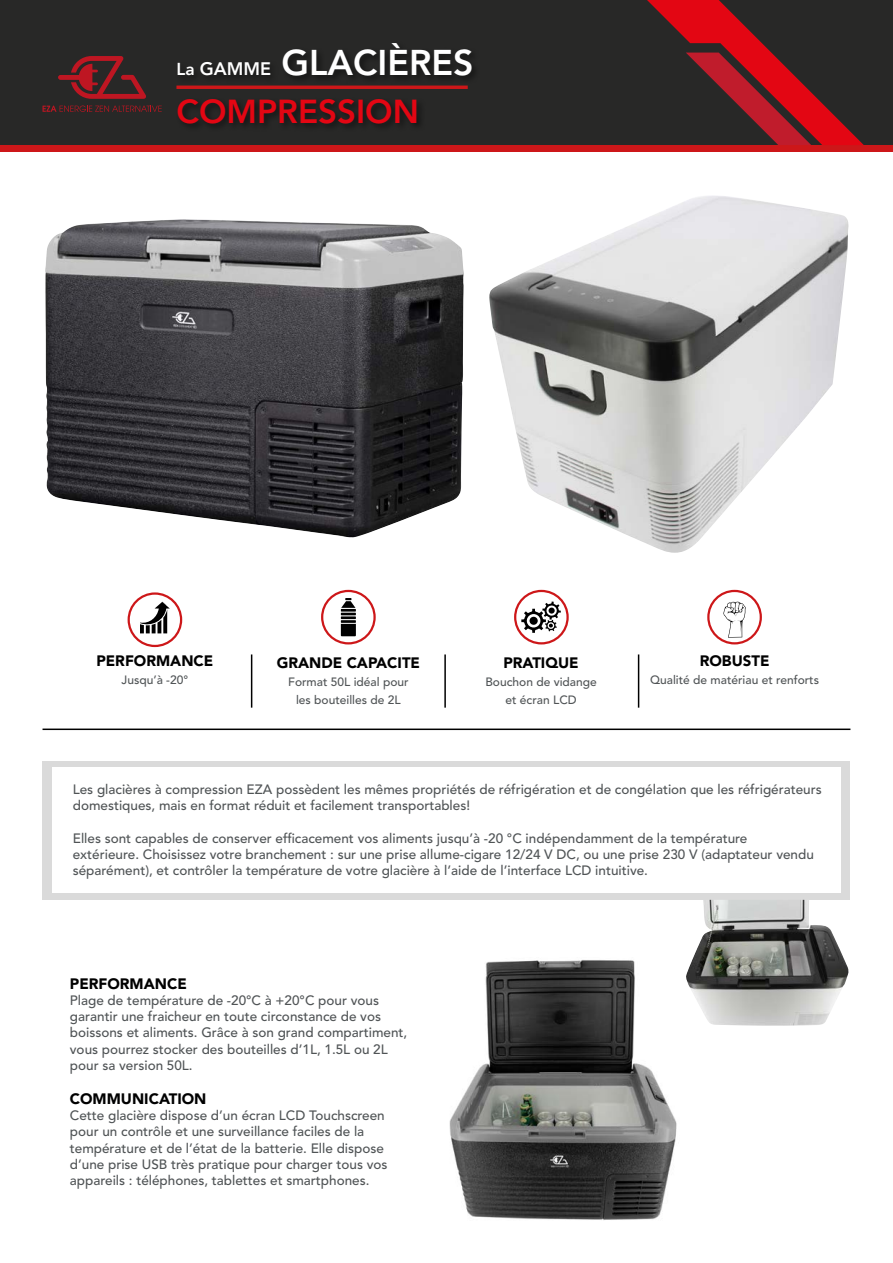
<style>
.page{position:relative;width:893px;height:1263px;background:#fff}
.page>*{position:absolute;margin:0;border:0;box-sizing:border-box;transform-origin:0 0}
.t1{font:800 35.55px "Avenir LT Std";color:#fff}
.t2{font:800 33px "Avenir LT Std";color:#e30613}
.t3{font:900 15px "Avenir LT Std";color:#000}
.t4{font:500 13.5px/16.2px "Avenir LT Std";color:#505456}
.t5{font:500 12px/18px "Avenir LT Std";color:#505456;text-align:center}
.s1{font-size:17.25px}
.s2{font-size:18px}
</style>
<div class="page">
<div style="left:43px;top:761px;width:807px;height:138px;background:#dadada"></div>
<div style="left:52px;top:767px;width:789px;height:126px;background:#fff"></div>
<div style="left:0;top:0;width:893px;height:152px;background:#282827"></div>
<div style="left:0;top:145px;width:893px;height:7px;background:#cd1719"></div>
<div style="left:128px;top:592px;width:54px;height:55px;border:2px solid #cd1719;border-radius:50%"></div>
<svg style="left:140px;top:602px;width:30px;height:31px"></svg>
<hr style="left:43px;top:728px;width:807px;height:2px;background:#000">
<hr style="left:251px;top:654px;width:1px;height:54px;background:#000">
<hr style="left:444px;top:654px;width:2px;height:54px;background:#000">
<hr style="left:638px;top:654px;width:1px;height:54px;background:#000">
<svg style="left:647px;top:0;width:217px;height:145px"></svg>
<hr style="left:176px;top:86px;width:292px;height:3px;background:#cd1719">
<img style="left:449px;top:960px;width:228px;height:260px">
<div style="left:707px;top:590px;width:55px;height:54px;border:2px solid #cd1719;border-radius:50%"></div>
<svg style="left:723px;top:601px;width:23px;height:37px"></svg>
<div style="left:514px;top:590px;width:55px;height:54px;border:2px solid #cd1719;border-radius:50%"></div>
<svg style="left:521px;top:601px;width:40px;height:32px"></svg>
<img style="left:489px;top:196px;width:360px;height:357px">
<img style="left:45px;top:219px;width:419px;height:319px">
<div style="left:321px;top:590px;width:55px;height:54px;border:2px solid #cd1719;border-radius:50%"></div>
<hr style="left:341px;top:616px;width:15px;height:3px;background:#000">
<hr style="left:341px;top:620px;width:15px;height:3px;background:#000">
<svg style="left:341px;top:624px;width:15px;height:12px"></svg>
<svg style="left:341px;top:598px;width:15px;height:17px"></svg>
<svg style="left:43px;top:106px;width:119px;height:6px"></svg>
<svg style="left:58px;top:56px;width:88px;height:43px"></svg>
<img style="left:686px;top:900px;width:163px;height:126px">
<h1 class="t1" style="left:176px;top:42px;width:299px"><span class="s1">La</span> <span class="s2">GAMME</span> GLACIÈRES</h1>
<h2 class="t2" style="left:176px;top:92px;width:244px">COMPRESSION</h2>
<p class="t3" style="left:96px;top:652px;width:118px">PERFORMANCE</p>
<p class="t5" style="left:122px;top:671px;width:68px">Jusqu’à -20°</p>
<p class="t3" style="left:277px;top:654px;width:145px">GRANDE CAPACITE</p>
<p class="t5" style="left:288px;top:673px;width:122px">Format 50L idéal pour les bouteilles de 2L</p>
<p class="t3" style="left:503px;top:654px;width:77px">PRATIQUE</p>
<p class="t5" style="left:485px;top:673px;width:113px">Bouchon de vidange et écran LCD</p>
<p class="t3" style="left:700px;top:652px;width:71px">ROBUSTE</p>
<p class="t5" style="left:650px;top:671px;width:170px">Qualité de matériau et renforts</p>
<p class="t4" style="left:73px;top:782px;width:750px">Les glacières à compression EZA possèdent les mêmes propriétés de réfrigération et de congélation que les réfrigérateurs domestiques, mais en format réduit et facilement transportables!</p>
<p class="t4" style="left:73px;top:830px;width:743px">Elles sont capables de conserver efficacement vos aliments jusqu’à -20 °C indépendamment de la température extérieure. Choisissez votre branchement : sur une prise allume-cigare 12/24 V DC, ou une prise 230 V (adaptateur vendu séparément), et contrôler la température de votre glacière à l’aide de l’interface LCD intuitive.</p>
<p class="t3" style="left:70px;top:974px;width:118px">PERFORMANCE</p>
<p class="t4" style="left:70px;top:992px;width:339px">Plage de température de -20°C à +20°C pour vous garantir une fraicheur en toute circonstance de vos boissons et aliments. Grâce à son grand compartiment, vous pourrez stocker des bouteilles d’1L, 1.5L ou 2L pour sa version 50L.</p>
<p class="t3" style="left:70px;top:1090px;width:138px">COMMUNICATION</p>
<p class="t4" style="left:70px;top:1108px;width:319px">Cette glacière dispose d’un écran LCD Touchscreen pour un contrôle et une surveillance faciles de la température et de l’état de la batterie. Elle dispose d’une prise USB très pratique pour charger tous vos appareils : téléphones, tablettes et smartphones.</p>
</div>
